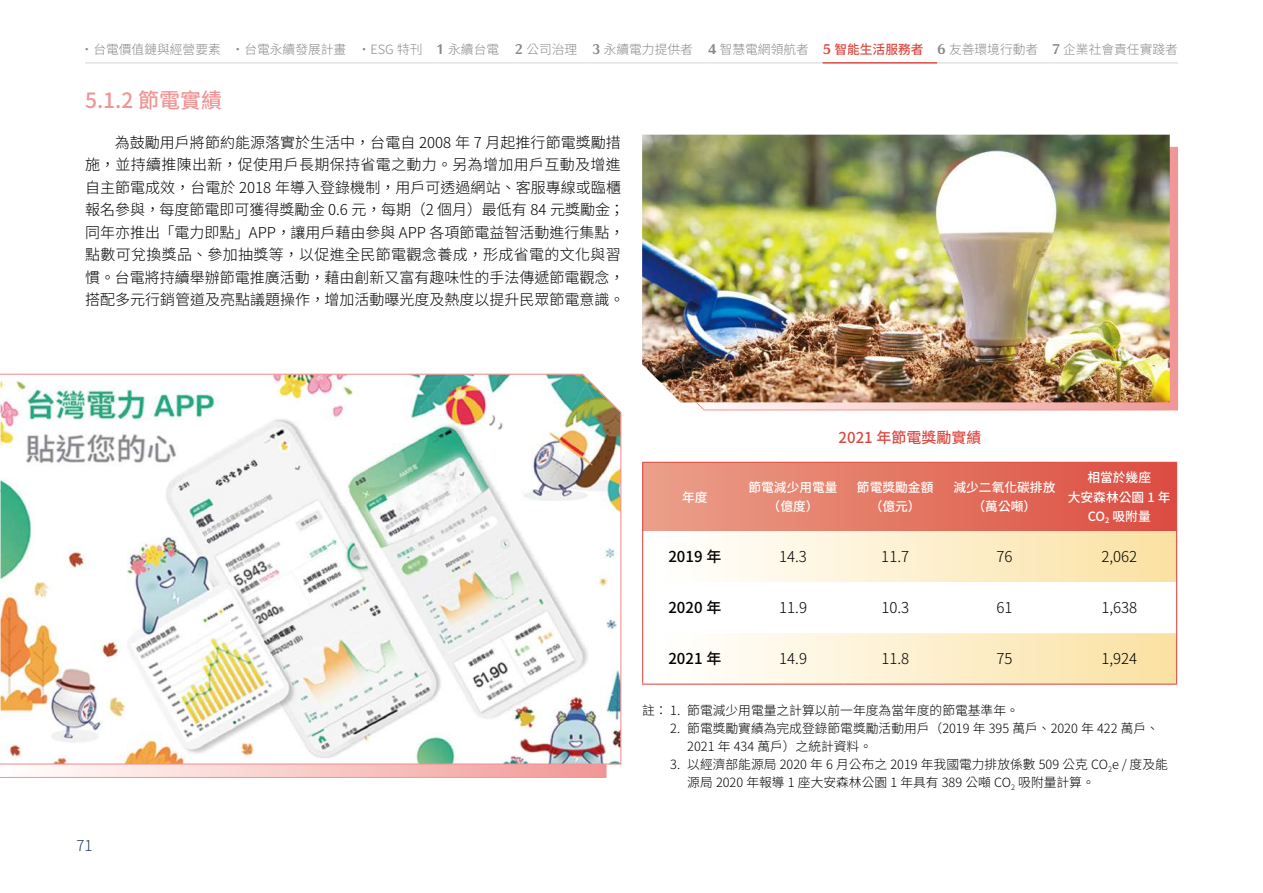
<style>
.page{position:relative;width:1263px;height:893px;background:#fff}
.page>*{position:absolute;margin:0;border:0;box-sizing:border-box;transform-origin:0 0}
.t1{font:500 21px "Source Han Sans TW";color:#f09595}
.t2{font:300 15px/22.5px "Source Han Sans TW";color:#000}
.t3{font:500 15px "Source Han Sans TW";color:#000}
.t4{font:500 15px "Source Han Sans TW";color:#dc4941}
.t5{font:300 15px "Source Han Sans TW";color:#233767}
.t6{font:300 12.75px/18px "Source Han Sans TW";color:#000}
.t7{font:300 12.75px "Source Han Sans TW";color:#898989}
.t8{font:500 12.75px/19.5px "Source Han Sans TW";color:#fff;text-align:center}
.s1{font-family:"AR Fang Xin Shu H7 B5 Std";font-weight:800;font-size:13.5px}
.s2{font-family:"AR Fang Xin Shu H7 B5 Std";font-weight:800;font-size:13.5px;color:#dc4941}
.s3{font-weight:500;color:#dc4941}
</style>
<div class="page">
<hr style="left:1052px;top:62px;width:126px;height:2px;background:#e0e1e1">
<hr style="left:937px;top:62px;width:115px;height:2px;background:#e0e1e1">
<hr style="left:822px;top:62px;width:115px;height:2px;background:#dc4941">
<hr style="left:361px;top:62px;width:75px;height:2px;background:#e0e1e1">
<hr style="left:235px;top:62px;width:126px;height:2px;background:#e0e1e1">
<hr style="left:85px;top:62px;width:150px;height:2px;background:#e0e1e1">
<hr style="left:436px;top:62px;width:78px;height:2px;background:#e0e1e1">
<hr style="left:514px;top:62px;width:78px;height:2px;background:#e0e1e1">
<hr style="left:592px;top:62px;width:116px;height:2px;background:#e0e1e1">
<hr style="left:708px;top:62px;width:114px;height:2px;background:#e0e1e1">
<svg style="left:643px;top:463px;width:533px;height:68px;background:#e37564"></svg>
<svg style="left:643px;top:531px;width:533px;height:153px"></svg>
<svg style="left:643px;top:582px;width:533px;height:51px"></svg>
<hr style="left:642px;top:462px;width:101px;height:1px;background:#dc4941">
<hr style="left:743px;top:462px;width:100px;height:1px;background:#dc4941">
<hr style="left:843px;top:462px;width:104px;height:1px;background:#dc4941">
<hr style="left:947px;top:462px;width:115px;height:1px;background:#dc4941">
<hr style="left:1062px;top:462px;width:115px;height:1px;background:#dc4941">
<hr style="left:1176px;top:463px;width:1px;height:68px;background:#dc4941">
<hr style="left:642px;top:531px;width:1px;height:51px;background:#dc4941">
<hr style="left:1176px;top:531px;width:1px;height:51px;background:#dc4941">
<hr style="left:642px;top:582px;width:1px;height:51px;background:#dc4941">
<hr style="left:1176px;top:582px;width:1px;height:51px;background:#dc4941">
<hr style="left:642px;top:633px;width:1px;height:51px;background:#dc4941">
<hr style="left:1176px;top:633px;width:1px;height:51px;background:#dc4941">
<hr style="left:642px;top:684px;width:101px;height:1px;background:#dc4941">
<hr style="left:743px;top:684px;width:100px;height:1px;background:#dc4941">
<hr style="left:843px;top:684px;width:104px;height:1px;background:#dc4941">
<hr style="left:947px;top:684px;width:115px;height:1px;background:#dc4941">
<hr style="left:1062px;top:684px;width:115px;height:1px;background:#dc4941">
<hr style="left:642px;top:463px;width:1px;height:68px;background:#dc4941">
<svg style="left:0;top:765px;width:607px;height:13px;background:#f7c8c6"></svg>
<svg style="left:680px;top:147px;width:498px;height:264px;background:#f2b6b3"></svg>
<img style="left:642px;top:135px;width:528px;height:267px">
<img style="left:0;top:373px;width:622px;height:392px">
<p class="t7" style="left:81px;top:42px;width:1099px">·台電價值鏈與經營要素 ·台電永續發展計畫 ·ESG 特刊 <span class="s1">1</span> 永續台電 <span class="s1">2</span> 公司治理 <span class="s1">3</span> 永續電力提供者 <span class="s1">4</span> 智慧電網領航者 <span class="s2">5</span> <span class="s3">智能生活服務者</span> <span class="s1">6</span> 友善環境行動者 <span class="s1">7</span> 企業社會責任實踐者</p>
<h1 class="t1" style="left:85px;top:88px;width:139px">5.1.2 節電實績</h1>
<p class="t2" style="left:85px;top:131px;width:541px;text-indent:30px">為鼓勵用戶將節約能源落實於生活中，台電自 2008 年 7 月起推行節電獎勵措施，並持續推陳出新，促使用戶長期保持省電之動力。另為增加用戶互動及增進自主節電成效，台電於 2018 年導入登錄機制，用戶可透過網站、客服專線或臨櫃報名參與，每度節電即可獲得獎勵金 0.6 元，每期（2 個月）最低有 84 元獎勵金；同年亦推出「電力即點」APP，讓用戶藉由參與 APP 各項節電益智活動進行集點，點數可兌換獎品、參加抽獎等，以促進全民節電觀念養成，形成省電的文化與習慣。台電將持續舉辦節電推廣活動，藉由創新又富有趣味性的手法傳遞節電觀念，搭配多元行銷管道及亮點議題操作，增加活動曝光度及熱度以提升民眾節電意識。</p>
<p class="t4" style="left:839px;top:429px;width:144px">2021 年節電獎勵實績</p>
<p class="t8" style="left:682px;top:487px;width:27px">年度</p>
<p class="t8" style="left:748px;top:478px;width:91px">節電減少用電量（億度）</p>
<p class="t8" style="left:857px;top:478px;width:78px">節電獎勵金額（億元）</p>
<p class="t8" style="left:953px;top:478px;width:103px">減少二氧化碳排放（萬公噸）</p>
<p class="t8" style="left:1068px;top:468px;width:104px">相當於幾座<br>大安森林公園 1 年<br>CO<sub>2</sub> 吸附量</p>
<p class="t3" style="left:668px;top:548px;width:54px">2019 年</p>
<p class="t2" style="left:779px;top:546px;width:29px">14.3</p>
<p class="t2" style="left:881px;top:546px;width:29px">11.7</p>
<p class="t2" style="left:996px;top:546px;width:18px">76</p>
<p class="t2" style="left:1101px;top:546px;width:37px">2,062</p>
<p class="t3" style="left:668px;top:599px;width:54px">2020 年</p>
<p class="t2" style="left:779px;top:597px;width:29px">11.9</p>
<p class="t2" style="left:881px;top:597px;width:29px">10.3</p>
<p class="t2" style="left:996px;top:597px;width:18px">61</p>
<p class="t2" style="left:1101px;top:597px;width:37px">1,638</p>
<p class="t3" style="left:668px;top:650px;width:54px">2021 年</p>
<p class="t2" style="left:779px;top:648px;width:29px">14.9</p>
<p class="t2" style="left:881px;top:648px;width:29px">11.8</p>
<p class="t2" style="left:996px;top:648px;width:18px">75</p>
<p class="t2" style="left:1101px;top:648px;width:37px">1,924</p>
<p class="t5" style="left:77px;top:837px;width:18px">71</p>
<p class="t6" style="left:642px;top:702px;width:378px">註： 1. 節電減少用電量之計算以前一年度為當年度的節電基準年。</p>
<p class="t6" style="left:687px;top:720px;width:473px;text-indent:-17px">2. 節電獎勵實績為完成登錄節電獎勵活動用戶（2019 年 395 萬戶、2020 年 422 萬戶、<br>2021 年 434 萬戶）之統計資料。</p>
<p class="t6" style="left:687px;top:756px;width:482px;text-indent:-17px">3. 以經濟部能源局 2020 年 6 月公布之 2019 年我國電力排放係數 509 公克 CO<sub>2</sub>e / 度及能源局 2020 年報導 1 座大安森林公園 1 年具有 389 公噸 CO<sub>2</sub> 吸附量計算。</p>
</div>
